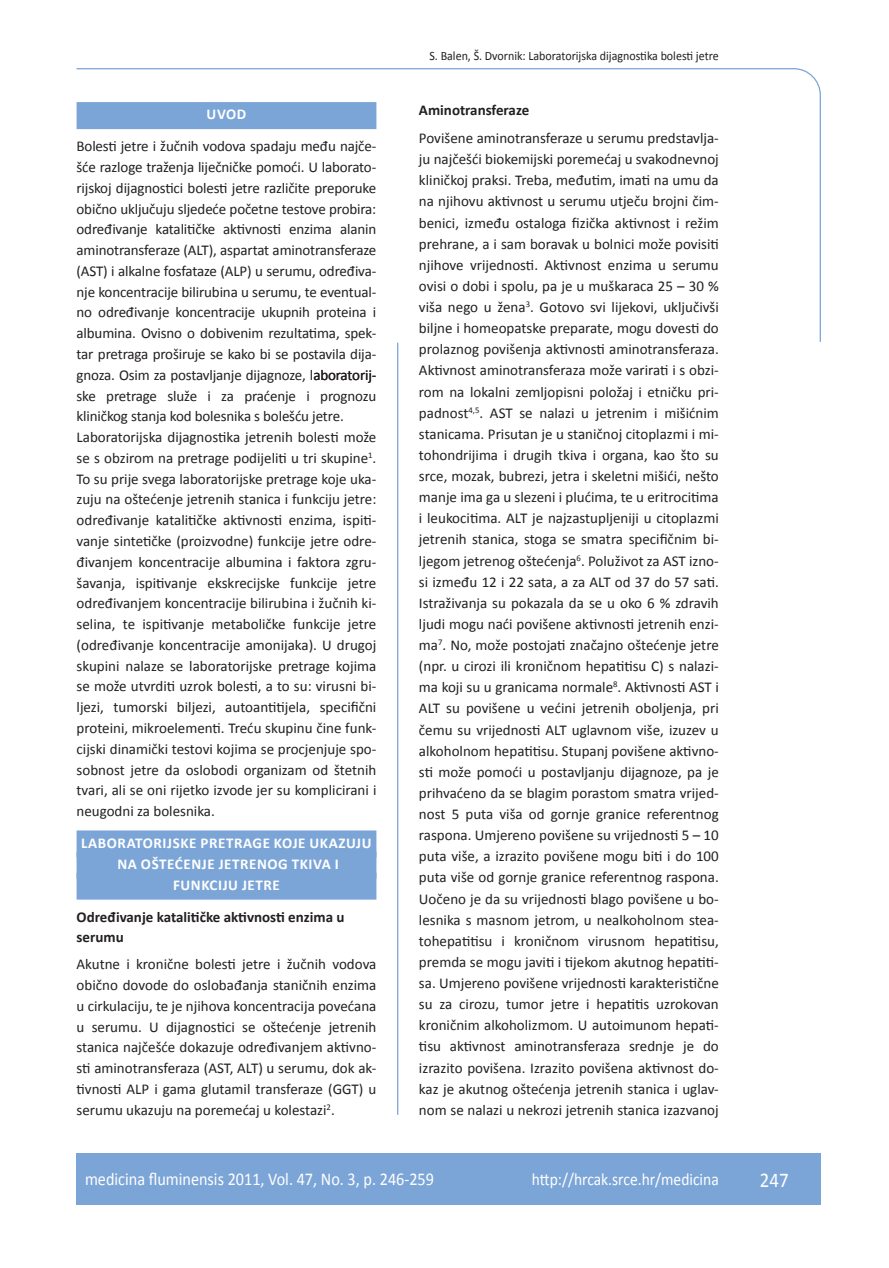
<style>
.page{position:relative;width:889px;height:1268px;background:#fff}
.page>*{position:absolute;margin:0;border:0;box-sizing:border-box;transform-origin:0 0}
.t1{font:21px "Calibri";color:#fff;scale:.9 1}
.t2{font:18px "Calibri";color:#fff;scale:.9 1}
.t3{font:17.25px "Calibri";color:#fff;scale:.9 1}
.osnovni_tekst{font:15px/21.1px "Calibri";color:#231f20;text-align:justify}
.naslov_ruler{font:700 15px "Calibri";letter-spacing:.04em;color:#fff}
.podnaslov{font:700 15px/19.5px "Calibri";color:#231f20}
.glava{font:12.75px "Calibri";color:#231f20;scale:.94 1}
</style>
<div class="page">
<svg style="left:76px;top:68px;width:745px;height:275px"></svg>
<hr style="left:397px;top:342px;width:1px;height:772px;background:#7ca5d7">
<div style="left:77px;top:1152px;width:744px;height:51px;background:#7ca5d7"></div>
<div style="left:77px;top:102px;width:299px;height:27px;background:#7ca5d7"></div>
<div style="left:77px;top:830px;width:299px;height:27px;background:#7ca5d7"></div>
<div style="left:77px;top:851px;width:299px;height:27px;background:#7ca5d7"></div>
<div style="left:77px;top:872px;width:299px;height:27px;background:#7ca5d7"></div>
<p class="naslov_ruler" style="left:207px;top:105px;width:41px">UVOD</p>
<p class="osnovni_tekst" style="left:77px;top:135px;width:301px;line-height:20.7px">Bolesti jetre i žučnih vodova spadaju među najče&shy;šće razloge traženja liječničke pomoći. U laborato&shy;rijskoj dijagnostici bolesti jetre različite preporuke obično uključuju sljedeće početne testove probira: određivanje katalitičke aktivnosti enzima alanin aminotransferaze (ALT), aspartat aminotransferaze (AST) i alkalne fosfataze (ALP) u serumu, određiva&shy;nje koncentracije bilirubina u serumu, te eventual&shy;no određivanje koncentracije ukupnih proteina i albumina. Ovisno o dobivenim rezultatima, spek&shy;tar pretraga proširuje se kako bi se postavila dija&shy;gnoza. Osim za postavljanje dijagnoze, laboratorij&shy;ske pretrage služe i za praćenje i prognozu kliničkog stanja kod bolesnika s bolešću jetre.</p>
<p class="osnovni_tekst" style="left:77px;top:426px;width:301px">Laboratorijska dijagnostika jetrenih bolesti može se s obzirom na pretrage podijeliti u tri skupine<sup>1</sup>.<br>To su prije svega laboratorijske pretrage koje uka&shy;zuju na oštećenje jetrenih stanica i funkciju jetre: određivanje katalitičke aktivnosti enzima, ispiti&shy;vanje sintetičke (proizvodne) funkcije jetre odre&shy;đivanjem koncentracije albumina i faktora zgru&shy;šavanja, ispitivanje ekskrecijske funkcije jetre određivanjem koncentracije bilirubina i žučnih ki&shy;selina, te ispitivanje metaboličke funkcije jetre (određivanje koncentracije amonijaka). U drugoj skupini nalaze se laboratorijske pretrage kojima se može utvrditi uzrok bolesti, a to su: virusni bi&shy;ljezi, tumorski biljezi, autoantitijela, specifični proteini, mikroelementi. Treću skupinu čine funk&shy;cijski dinamički testovi kojima se procjenjuje spo&shy;sobnost jetre da oslobodi organizam od štetnih tvari, ali se oni rijetko izvode jer su komplicirani i neugodni za bolesnika.</p>
<p class="naslov_ruler" style="left:81px;top:833px;width:292px">LABORATORIJSKE PRETRAGE KOJE UKAZUJU</p>
<p class="naslov_ruler" style="left:117px;top:854px;width:223px">NA OŠTEĆENJE JETRENOG TKIVA I</p>
<p class="naslov_ruler" style="left:173px;top:875px;width:108px">FUNKCIJU JETRE</p>
<p class="podnaslov" style="left:77px;top:906px;width:269px">Određivanje katalitičke aktivnosti enzima u serumu</p>
<p class="osnovni_tekst" style="left:77px;top:953px;width:301px;line-height:20.7px">Akutne i kronične bolesti jetre i žučnih vodova obično dovode do oslobađanja staničnih enzima u cirkulaciju, te je njihova koncentracija povećana u serumu. U dijagnostici se oštećenje jetrenih stanica najčešće dokazuje određivanjem aktivno&shy;sti aminotransferaza (AST, ALT) u serumu, dok ak&shy;tivnosti ALP i gama glutamil transferaze (GGT) u serumu ukazuju na poremećaj u kolestazi<sup>2</sup>.</p>
<p class="glava" style="left:429px;top:47px;width:309px">S. Balen, Š. Dvornik: Laboratorijska dijagnostika bolesti jetre</p>
<p class="podnaslov" style="left:419px;top:99px;width:112px">Aminotransferaze</p>
<p class="osnovni_tekst" style="left:419px;top:127px;width:301px">Povišene aminotransferaze u serumu predstavlja&shy;ju najčešći biokemijski poremećaj u svakodnevnoj kliničkoj praksi. Treba, međutim, imati na umu da na njihovu aktivnost u serumu utječu brojni čim&shy;benici, između ostaloga fizička aktivnost i režim prehrane, a i sam boravak u bolnici može povisiti njihove vrijednosti. Aktivnost enzima u serumu ovisi o dobi i spolu, pa je u muškaraca 25 – 30 % viša nego u žena<sup>3</sup>. Gotovo svi lijekovi, uključivši biljne i homeopatske preparate, mogu dovesti do prolaznog povišenja aktivnosti aminotransferaza.<br>Aktivnost aminotransferaza može varirati i s obzi&shy;rom na lokalni zemljopisni položaj i etničku pri&shy;padnost<sup>4,5</sup>. AST se nalazi u jetrenim i mišićnim stanicama. Prisutan je u staničnoj citoplazmi i mi&shy;tohondrijima i drugih tkiva i organa, kao što su srce, mozak, bubrezi, jetra i skeletni mišići, nešto manje ima ga u slezeni i plućima, te u eritrocitima i leukocitima. ALT je najzastupljeniji u citoplazmi jetrenih stanica, stoga se smatra specifičnim bi&shy;ljegom jetrenog oštećenja<sup>6</sup>. Poluživot za AST izno&shy;si između 12 i 22 sata, a za ALT od 37 do 57 sati.<br>Istraživanja su pokazala da se u oko 6 % zdravih ljudi mogu naći povišene aktivnosti jetrenih enzi&shy;ma<sup>7</sup>. No, može postojati značajno oštećenje jetre (npr. u cirozi ili kroničnom hepatitisu C) s nalazi&shy;ma koji su u granicama normale<sup>8</sup>. Aktivnosti AST i ALT su povišene u većini jetrenih oboljenja, pri čemu su vrijednosti ALT uglavnom više, izuzev u alkoholnom hepatitisu. Stupanj povišene aktivno&shy;sti može pomoći u postavljanju dijagnoze, pa je prihvaćeno da se blagim porastom smatra vrijed&shy;nost 5 puta viša od gornje granice referentnog raspona. Umjereno povišene su vrijednosti 5 – 10 puta više, a izrazito povišene mogu biti i do 100 puta više od gornje granice referentnog raspona.<br>Uočeno je da su vrijednosti blago povišene u bo&shy;lesnika s masnom jetrom, u nealkoholnom stea&shy;tohepatitisu i kroničnom virusnom hepatitisu, premda se mogu javiti i tijekom akutnog hepatiti&shy;sa. Umjereno povišene vrijednosti karakteristične su za cirozu, tumor jetre i hepatitis uzrokovan kroničnim alkoholizmom. U autoimunom hepati&shy;tisu aktivnost aminotransferaza srednje je do izrazito povišena. Izrazito povišena aktivnost do&shy;kaz je akutnog oštećenja jetrenih stanica i uglav&shy;nom se nalazi u nekrozi jetrenih stanica izazvanoj</p>
<p class="t2" style="left:85px;top:1167px;width:389px">medicina fluminensis 2011, Vol. 47, No. 3, p. 246-259</p>
<p class="t3" style="left:532px;top:1168px;width:209px">http://hrcak.srce.hr/medicina</p>
<p class="t1" style="left:760px;top:1166px;width:33px">247</p>
</div>
